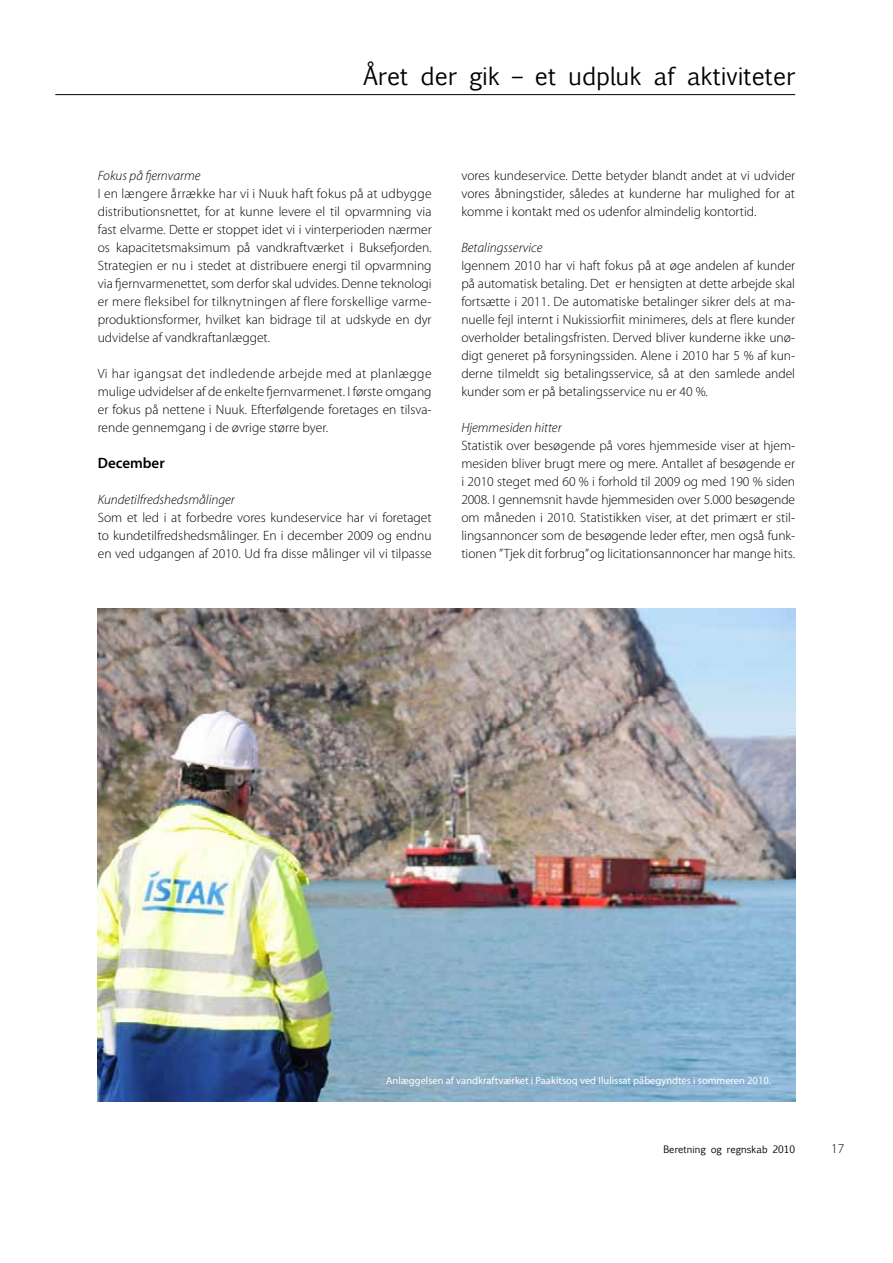
<style>
.page{position:relative;width:893px;height:1263px;background:#fff}
.page>*{position:absolute;margin:0;border:0;box-sizing:border-box;transform-origin:0 0}
.t1{font:24px "Euphemia UCAS";color:#000}
.t2{font:600 15px "Myriad Pro";color:#000}
.t3{font:300 13.5px/18px "Myriad Pro";color:#000;text-align:justify}
.t4{font:italic 300 13.5px "Myriad Pro";color:#000}
.t5{font:10.5px "Myriad Pro";color:#fff}
.t6{font:9.75px "Euphemia UCAS";color:#000}
</style>
<div class="page">
<hr style="left:55px;top:94px;width:740px;height:1px;background:#000">
<img style="left:98px;top:608px;width:697px;height:493px">
<h1 class="t1" style="left:363px;top:59px;width:433px">Året der gik – et udpluk af aktiviteter</h1>
<p class="t4" style="left:98px;top:167px;width:104px">Fokus på fjernvarme</p>
<p class="t3" style="left:98px;top:184px;width:335px">I en længere årrække har vi i Nuuk haft fokus på at udbygge distributionsnettet, for at kunne levere el til opvarmning via fast elvarme. Dette er stoppet idet vi i vinterperioden nærmer os kapacitetsmaksimum på vandkraftværket i Buksefjorden.<br>Strategien er nu i stedet at distribuere energi til opvarmning via fjernvarmenettet, som derfor skal udvides. Denne teknologi er mere fleksibel for tilknytningen af flere forskellige varme&shy;produktionsformer, hvilket kan bidrage til at udskyde en dyr udvidelse af vandkraftanlægget.</p>
<p class="t3" style="left:98px;top:364px;width:335px">Vi har igangsat det indledende arbejde med at planlægge mulige udvidelser af de enkelte fjernvarmenet. I første omgang er fokus på nettene i Nuuk. Efterfølgende foretages en tilsva&shy;rende gennemgang i de øvrige større byer.</p>
<p class="t2" style="left:98px;top:453px;width:68px">December</p>
<p class="t4" style="left:98px;top:491px;width:138px">Kundetilfredshedsmålinger</p>
<p class="t3" style="left:98px;top:508px;width:335px">Som et led i at forbedre vores kundeservice har vi foretaget to kundetilfredshedsmålinger. En i december 2009 og endnu en ved udgangen af 2010. Ud fra disse målinger vil vi tilpasse</p>
<p class="t3" style="left:461px;top:166px;width:335px">vores kundeservice. Dette betyder blandt andet at vi udvider vores åbningstider, således at kunderne har mulighed for at komme i kontakt med os udenfor almindelig kontortid.</p>
<p class="t4" style="left:461px;top:239px;width:83px">Betalingsservice</p>
<p class="t3" style="left:461px;top:256px;width:335px">Igennem 2010 har vi haft fokus på at øge andelen af kunder på automatisk betaling. Det er hensigten at dette arbejde skal fortsætte i 2011. De automatiske betalinger sikrer dels at ma&shy;nuelle fejl internt i Nukissiorfiit minimeres, dels at flere kunder overholder betalingsfristen. Derved bliver kunderne ikke unø&shy;digt generet på forsyningssiden. Alene i 2010 har 5 % af kun&shy;derne tilmeldt sig betalingsservice, så at den samlede andel kunder som er på betalingsservice nu er 40 %.</p>
<p class="t4" style="left:461px;top:419px;width:102px">Hjemmesiden hitter</p>
<p class="t3" style="left:461px;top:436px;width:335px">Statistik over besøgende på vores hjemmeside viser at hjem&shy;mesiden bliver brugt mere og mere. Antallet af besøgende er i 2010 steget med 60 % i forhold til 2009 og med 190 % siden 2008. I gennemsnit havde hjemmesiden over 5.000 besøgende om måneden i 2010. Statistikken viser, at det primært er stil&shy;lingsannoncer som de besøgende leder efter, men også funk&shy;tionen ”Tjek dit forbrug” og licitationsannoncer har mange hits.</p>
<p class="t5" style="left:386px;top:1074px;width:386px">Anlæggelsen af vandkraftværket i Paakitsoq ved Ilulissat påbegyndtes i sommeren 2010.</p>
<p class="t6" style="left:663px;top:1142px;width:133px">Beretning og regnskab 2010</p>
<p class="t3" style="left:831px;top:1139px;width:15px">17</p>
</div>
